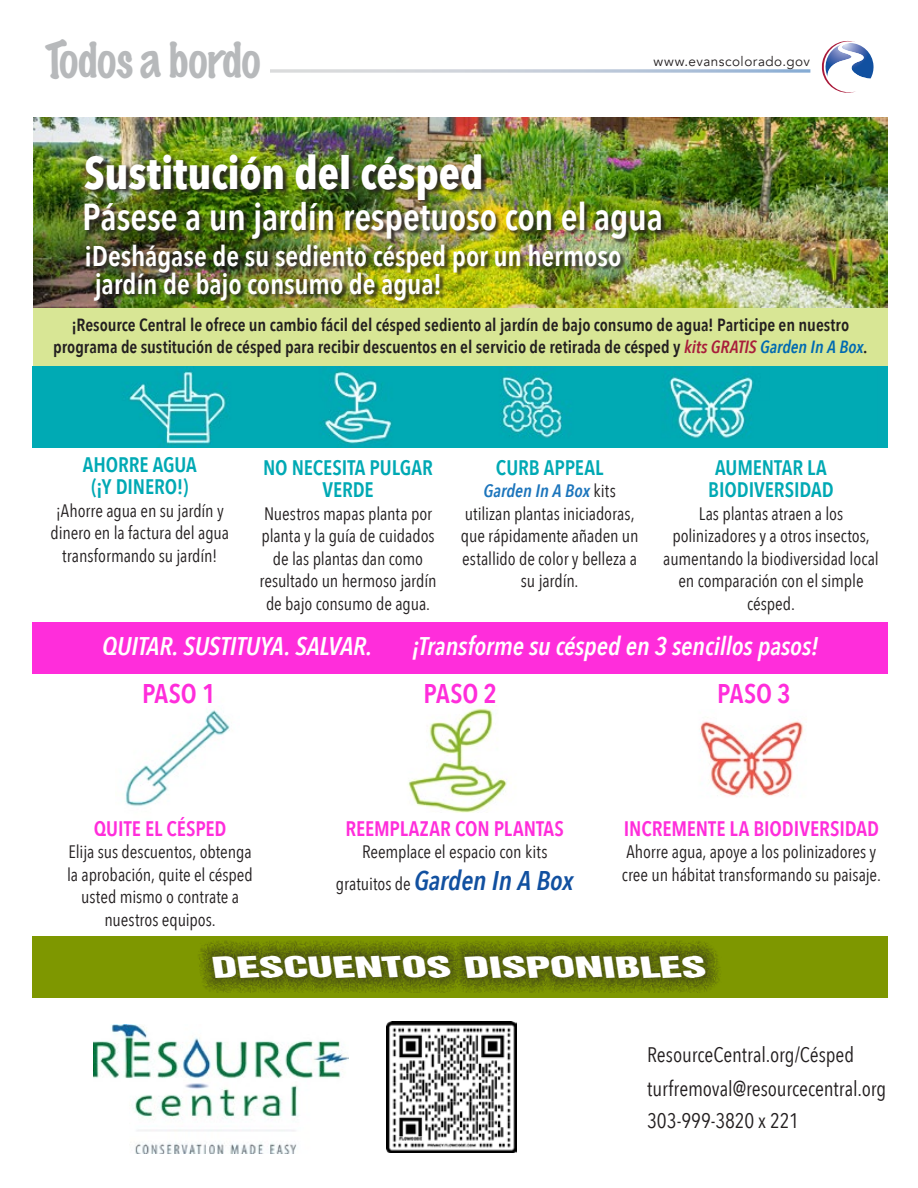
<style>
.page{position:relative;width:918px;height:1188px;background:#fff}
.page>*{position:absolute;margin:0;border:0;box-sizing:border-box;transform-origin:0 0}
.t1{font:100 46.5px "Marker Felt";letter-spacing:-.015em;color:#b7b9bb}
.t2{font:700 45px "Avenir Next Condensed";letter-spacing:-.01em;color:#fff}
.t3{font:600 37.5px "Avenir Next Condensed";letter-spacing:-.005em;color:#fff}
.t4{font:37.5px "Childs Play Type 64";letter-spacing:.05em;color:#fff}
.t5{font:600 28.5px/28.5px "Avenir Next Condensed";letter-spacing:-.005em;color:#fff}
.t6{font:italic 600 27px "Avenir Next Condensed";letter-spacing:-.005em;color:#1150a0}
.t7{font:600 27px "Avenir Next Condensed";letter-spacing:-.005em;color:#ff2ddb}
.t8{font:italic 600 25.5px "Avenir Next Condensed";letter-spacing:-.005em;color:#fff}
.t9{font:600 21px/22.5px "Avenir Next Condensed";letter-spacing:-.005em;color:#00a9b4;text-align:center}
.t10{font:21px/32.7px "Avenir Next Condensed";letter-spacing:-.005em;color:#231f20}
.t11{font:600 21px "Avenir Next Condensed";letter-spacing:-.005em;color:#ff2ddb}
.t12{font:18px/22.5px "Avenir Next Condensed";letter-spacing:-.005em;color:#231f20;text-align:center}
.t13{font:600 17.7px/22.5px "Avenir Next Condensed";letter-spacing:-.005em;color:#231f20;text-align:center}
.t14{font:13.5px "Avenir";letter-spacing:.035em;color:#231f20}
.s1{font-style:italic;color:#a81d3a}
.s2{font-style:italic;color:#006ab1}
.s3{font-weight:600;font-style:italic;color:#1c75bc}
.s4{font-weight:400;font-style:normal;font-size:18px;color:#231f20}
</style>
<div class="page">
<svg style="left:270px;top:69px;width:540px;height:4px;background:#c8d2de"></svg>
<svg style="left:821px;top:41px;width:53px;height:52px"></svg>
<img style="left:33px;top:117px;width:854px;height:192px">
<div style="left:33px;top:622px;width:855px;height:52px;background:#ff2ddb"></div>
<div style="left:33px;top:309px;width:854px;height:57px;background:#d8e695"></div>
<img style="left:33px;top:367px;width:855px;height:81px">
<img style="left:408px;top:708px;width:99px;height:104px">
<img style="left:700px;top:721px;width:104px;height:75px">
<img style="left:125px;top:710px;width:105px;height:97px">
<img style="left:93px;top:1024px;width:256px;height:130px">
<img style="left:386px;top:1022px;width:131px;height:131px">
<div style="left:86px;top:202px;width:581px;height:42px;background:#231f20;opacity:.85"></div>
<div style="left:86px;top:155px;width:401px;height:50px;background:#231f20;opacity:.85"></div>
<div style="left:87px;top:245px;width:539px;height:61px;background:#231f20;opacity:.85"></div>
<div style="left:33px;top:937px;width:855px;height:61px;background:#7e9700"></div>
<div style="left:197px;top:940px;width:524px;height:53px;background:#231f20;opacity:.98"></div>
<h1 class="t1" style="left:45px;top:23px;width:217px">Todos a bordo</h1>
<h2 class="t2" style="left:84px;top:145px;width:401px">Sustitución del césped</h2>
<p class="t14" style="left:654px;top:53px;width:158px">www.evanscolorado.gov</p>
<h3 class="t3" style="left:82px;top:185px;width:582px">Pásese a un jardín respetuoso con el agua</h3>
<h3 class="t5" style="left:95px;top:241px;width:528px;text-indent:-11px">¡Deshágase de su sediento césped por un hermoso jardín de bajo consumo de agua!</h3>
<p class="t13" style="left:53px;top:313px;width:816px">¡Resource Central le ofrece un cambio fácil del césped sediento al jardín de bajo consumo de agua! Participe en nuestro programa de sustitución de césped para recibir descuentos en el servicio de retirada de césped y <span class="s1">kits GRATIS</span> <span class="s2">Garden In A Box</span>.</p>
<p class="t9" style="left:83px;top:452px;width:116px">AHORRE AGUA (¡Y DINERO!)</p>
<p class="t12" style="left:51px;top:498px;width:180px">¡Ahorre agua en su jardín y dinero en la factura del agua transformando su jardín!</p>
<p class="t9" style="left:263px;top:455px;width:172px">NO NECESITA PULGAR<br>VERDE</p>
<p class="t12" style="left:259px;top:501px;width:179px">Nuestros mapas planta por planta y la guía de cuidados de las plantas dan como resultado un hermoso jardín de bajo consumo de agua.</p>
<p class="t9" style="left:496px;top:455px;width:109px">CURB APPEAL</p>
<p class="t12" style="left:461px;top:479px;width:179px"><span class="s3">Garden In A Box</span> kits utilizan plantas iniciadoras, que rápidamente añaden un estallido de color y belleza a su jardín.</p>
<p class="t9" style="left:708px;top:455px;width:127px">AUMENTAR LA<br>BIODIVERSIDAD</p>
<p class="t12" style="left:663px;top:501px;width:217px">Las plantas atraen a los polinizadores y a otros insectos, aumentando la biodiversidad local en comparación con el simple césped.</p>
<h3 class="t8" style="left:102px;top:630px;width:272px">QUITAR. SUSTITUYA. SALVAR.</h3>
<h3 class="t8" style="left:412px;top:630px;width:408px">¡Transforme su césped en 3 sencillos pasos!</h3>
<h3 class="t7" style="left:142px;top:670px;width:75px">PASO 1</h3>
<h3 class="t7" style="left:424px;top:670px;width:75px">PASO 2</h3>
<h3 class="t7" style="left:717px;top:670px;width:75px">PASO 3</h3>
<p class="t11" style="left:94px;top:810px;width:134px">QUITE EL CÉSPED</p>
<p class="t12" style="left:67px;top:840px;width:187px">Elija sus descuentos, obtenga la aprobación, quite el césped usted mismo o contrate a nuestros equipos.</p>
<p class="t11" style="left:345px;top:810px;width:220px">REEMPLAZAR CON PLANTAS</p>
<p class="t12" style="left:362px;top:840px;width:187px">Reemplace el espacio con kits</p>
<h3 class="t6" style="left:336px;top:864px;width:239px"><span class="s4">gratuitos de</span> Garden In A Box</h3>
<p class="t11" style="left:624px;top:810px;width:257px">INCREMENTE LA BIODIVERSIDAD</p>
<p class="t12" style="left:622px;top:840px;width:261px;text-align:left">Ahorre agua, apoye a los polinizadores y cree un hábitat transformando su paisaje.</p>
<h3 class="t4" style="left:214px;top:946px;width:493px">DESCUENTOS DISPONIBLES</h3>
<p class="t10" style="left:647px;top:1038px;width:241px">ResourceCentral.org/Césped turfremoval@resourcecentral.org<br>303-999-3820 x 221</p>
</div>
